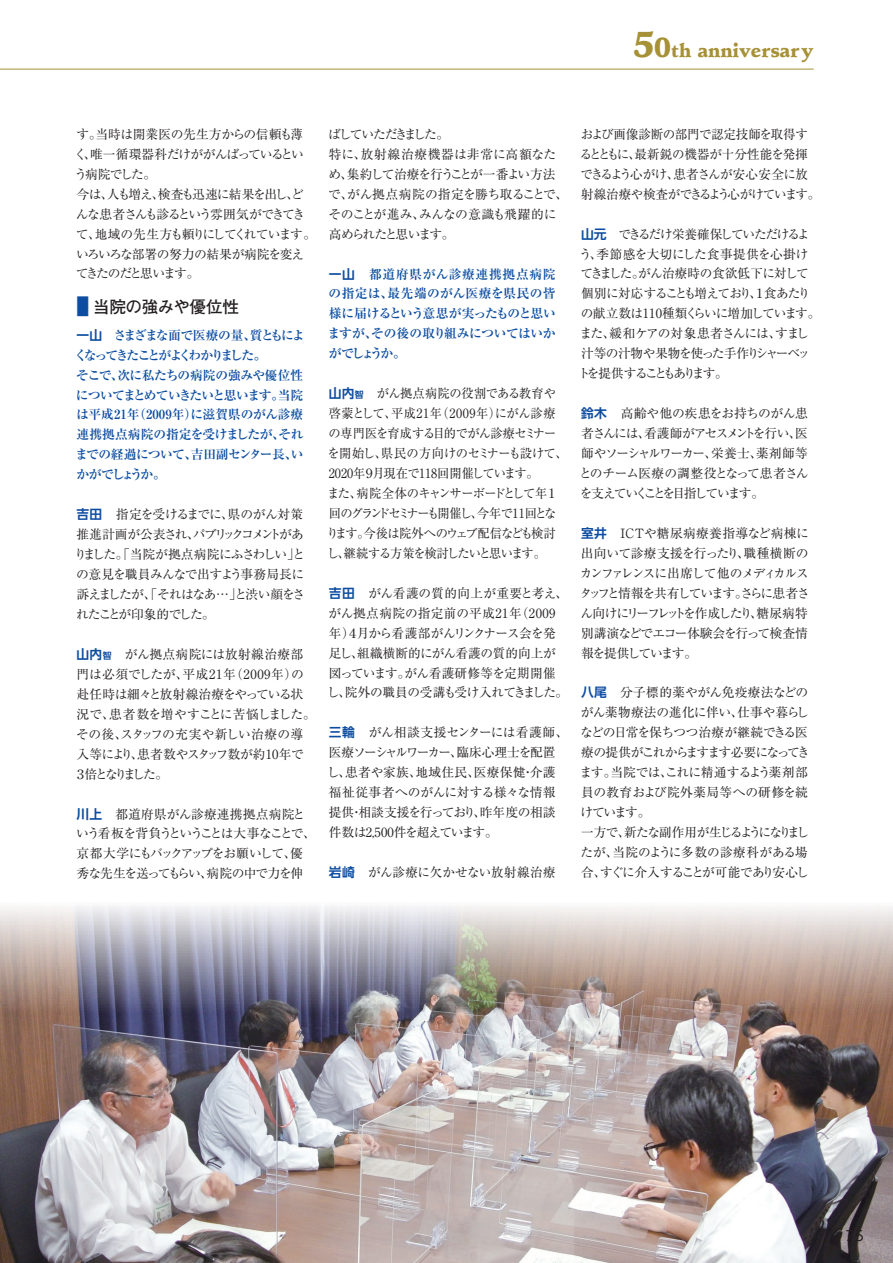
<style>
.page{position:relative;width:893px;height:1263px;background:#fff}
.page>*{position:absolute;margin:0;border:0;box-sizing:border-box;transform-origin:0 0}
.t1{font:18.9px "Deutch Black SSK";color:#a79137}
.t2{font:700 16.65px "Futo Go B101 Pro";letter-spacing:-.02em;color:#231f20}
.t3{font:13.8px "UD Shin Go Pro";color:#231f20}
.t4{font:12.75px/20px "Ryumin Pro";letter-spacing:-.05em;color:#231f20}
.t5{font:12.75px/20px "Ryumin Pro";letter-spacing:-.075em;color:#231f20}
.t6{font:12.75px/20px "Ryumin Pro";letter-spacing:-.02em;color:#231f20}
.t7{font:700 12.75px/20px "Ryumin Pro";letter-spacing:-.045em;color:#0d4da1}
.t8{font:12.75px/20px "Ryumin Pro";letter-spacing:-.05em;color:#231f20;scale:.96 1}
.t9{font:12.75px/20px "Ryumin Pro";letter-spacing:-.08em;color:#231f20}
.t10{font:12.75px/20px "Ryumin Pro";letter-spacing:-.085em;color:#231f20}
.t11{font:12.75px/20px "Ryumin Pro";letter-spacing:-.01em;color:#231f20}
.t12{font:12.75px/20px "Ryumin Pro";letter-spacing:-.07em;color:#231f20}
.t13{font:12.75px "Ryumin Pro";letter-spacing:.01em;color:#231f20}
.s1{font-size:35.7px}
.s2{font-size:27.3px}
.s3{font-size:22.95px;color:#0d4da1}
.s4{font-family:"UD Shin Go Pro De"}
.s5{font-family:"UD Shin Go Pro De";font-weight:700;color:#0d4da1}
.s6{font-family:"UD Shin Go Pro De";font-weight:700;font-size:8.85px;color:#0d4da1}
</style>
<div class="page">
<img style="left:0;top:906px;width:893px;height:357px">
<hr style="left:0;top:69px;width:814px;height:1px;background:#a79137">
<h1 class="t1" style="left:633px;top:39px;width:182px"><span class="s1">5</span><span class="s2">0</span>th anniversary</h1>
<p class="t9" style="left:74px;top:123px;width:244px">す。当時は開業医の先生方からの信頼も薄く、唯一循環器科だけががんばっているという病院でした。<br>今は、人も増え、検査も迅速に結果を出し、どんな患者さんも診るという雰囲気ができてきて、地域の先生方も頼りにしてくれています。いろいろな部署の努力の結果が病院を変えてきたのだと思います。</p>
<h2 class="t2" style="left:77px;top:293px;width:164px"><span class="s3">■</span> 当院の強みや優位性</h2>
<p class="t7" style="left:75px;top:324px;width:232px"><span class="s4">一山</span> さまざまな面で医療の量、質ともによくなってきたことがよくわかりました。<br>そこで、次に私たちの病院の強みや優位性についてまとめていきたいと思います。当院は平成21年（2009年）に滋賀県のがん診療連携拠点病院の指定を受けましたが、それまでの経過について、吉田副センター長、いかがでしょうか。</p>
<p class="t5" style="left:74px;top:504px;width:233px"><span class="s5">吉田</span>　指定を受けるまでに、県のがん対策推進計画が公表され、パブリックコメントがありました。「当院が拠点病院にふさわしい」との意見を職員みんなで出すよう事務局長に訴えましたが、「それはなあ…」と渋い顔をされたことが印象的でした。</p>
<p class="t6" style="left:74px;top:643px;width:243px"><span class="s5">山内</span><span class="s6">智</span>　がん拠点病院には放射線治療部門は必須でしたが、平成21年（2009年）の赴任時は細々と放射線治療をやっている状況で、患者数を増やすことに苦悩しました。その後、スタッフの充実や新しい治療の導入等により、患者数やスタッフ数が約10年で<br>３倍となりました。</p>
<p class="t12" style="left:76px;top:803px;width:241px"><span class="s5">川上</span>　都道府県がん診療連携拠点病院という看板を背負うということは大事なことで、京都大学にもバックアップをお願いして、優秀な先生を送ってもらい、病院の中で力を伸</p>
<p class="t4" style="left:328px;top:123px;width:242px">ばしていただきました。<br>特に、放射線治療機器は非常に高額なため、集約して治療を行うことが一番よい方法で、がん拠点病院の指定を勝ち取ることで、そのことが進み、みんなの意識も飛躍的に高められたと思います。</p>
<p class="t7" style="left:327px;top:263px;width:230px;text-align:justify"><span class="s4">一山</span> 都道府県がん診療連携拠点病院の指定は、最先端のがん医療を県民の皆様に届けるという意思が実ったものと思いますが、その後の取り組みについてはいかがでしょうか。</p>
<p class="t8" style="left:326px;top:383px;width:253px"><span class="s5">山内</span><span class="s6">智</span> がん拠点病院の役割である教育や啓蒙として、平成21年（2009年）にがん診療の専門医を育成する目的でがん診療セミナーを開始し、県民の方向けのセミナーも設けて、<br>2020年９月現在で118回開催しています。<br>また、病院全体のキャンサーボードとして年１回のグランドセミナーも開催し、今年で11回となります。今後は院外へのウェブ配信なども検討し、継続する方策を検討したいと思います。</p>
<p class="t6" style="left:327px;top:582px;width:243px"><span class="s5">吉田</span> がん看護の質的向上が重要と考え、がん拠点病院の指定前の平成21年（2009年）４月から看護部がんリンクナース会を発足し、組織横断的にがん看護の質的向上が図っています。がん看護研修等を定期開催し、院外の職員の受講も受け入れてきました。</p>
<p class="t11" style="left:327px;top:722px;width:243px"><span class="s5">三輪</span>　がん相談支援センターには看護師、医療ソーシャルワーカー、臨床心理士を配置し、患者や家族、地域住民、医療保健・介護福祉従事者へのがんに対する様々な情報提供・相談支援を行っており、昨年度の相談件数は2,500件を超えています。</p>
<p class="t13" style="left:329px;top:862px;width:228px"><span class="s5">岩崎</span> がん診療に欠かせない放射線治療</p>
<p class="t4" style="left:580px;top:123px;width:242px">および画像診断の部門で認定技師を取得するとともに、最新鋭の機器が十分性能を発揮できるよう心がけ、患者さんが安心安全に放射線治療や検査ができるよう心がけています。</p>
<p class="t5" style="left:578px;top:223px;width:244px"><span class="s5">山元</span> できるだけ栄養確保していただけるよう、季節感を大切にした食事提供を心掛けてきました。がん治療時の食欲低下に対して個別に対応することも増えており、１食あたりの献立数は110種類くらいに増加しています。また、緩和ケアの対象患者さんには、すまし汁等の汁物や果物を使った手作りシャーベットを提供することもあります。</p>
<p class="t4" style="left:579px;top:402px;width:231px;text-align:justify"><span class="s5">鈴木</span>　高齢や他の疾患をお持ちのがん患者さんには、看護師がアセスメントを行い、医師やソーシャルワーカー、栄養士、薬剤師等とのチーム医療の調整役となって患者さんを支えていくことを目指しています。</p>
<p class="t10" style="left:579px;top:522px;width:231px"><span class="s5">室井</span>　ＩＣＴや糖尿病療養指導など病棟に出向いて診療支援を行ったり、職種横断のカンファレンスに出席して他のメディカルスタッフと情報を共有しています。さらに患者さん向けにリーフレットを作成したり、糖尿病特別講演などでエコー体験会を行って検査情報を提供しています。</p>
<p class="t4" style="left:579px;top:682px;width:232px"><span class="s5">八尾</span>　分子標的薬やがん免疫療法などのがん薬物療法の進化に伴い、仕事や暮らしなどの日常を保ちつつ治療が継続できる医療の提供がこれからますます必要になってきます。当院では、これに精通するよう薬剤部員の教育および院外薬局等への研修を続けています。<br>一方で、新たな副作用が生じるようになりましたが、当院のように多数の診療科がある場合、すぐに介入することが可能であり安心し</p>
<p class="t3" style="left:846px;top:1225px;width:20px">75</p>
</div>
